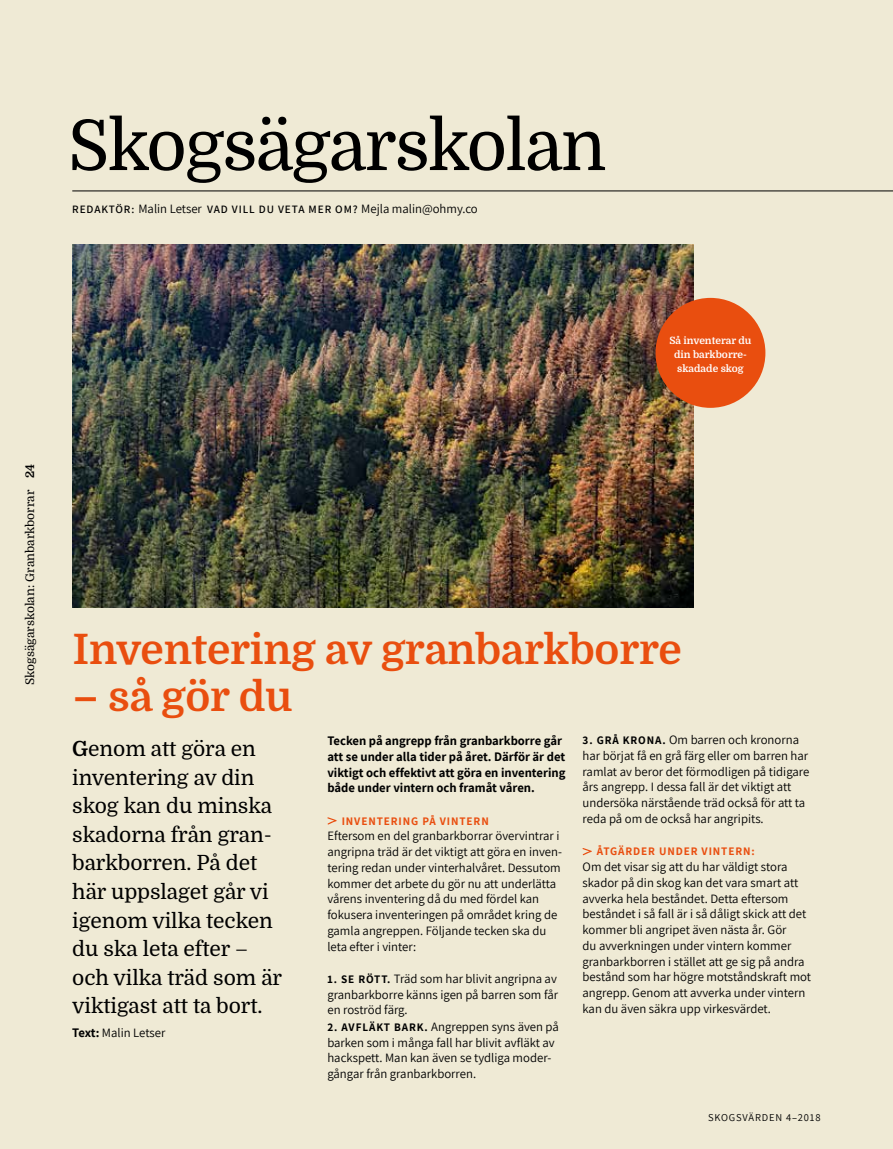
<style>
.page{position:relative;width:893px;height:1149px;background:#fff}
.page>*{position:absolute;margin:0;border:0;box-sizing:border-box;transform-origin:0 0}
.t1{font:69.75px "Domine";letter-spacing:-.025em;color:#000}
.t2{font:700 42px "Domine";letter-spacing:-.005em;color:#e94e0f}
.t3{font:21px/28.5px "Domine";letter-spacing:-.005em;color:#000}
.t4{font:12.75px/15.8px "Assistant";color:#000}
.t5{font:700 12.75px/15.8px "Assistant";color:#000}
.t6{font:12px "Domine";color:#000}
.t7{font:700 11.25px "Assistant";letter-spacing:.08em;color:#e94e0f}
.t8{font:10.5px "Assistant";letter-spacing:.08em;color:#000}
.t9{font:700 10.2px/14px "Domine";color:#fff;text-align:center}
.s1{font-weight:600;font-size:11.25px}
.s2{font-weight:700}
.s3{font-weight:700;font-size:11.25px}
</style>
<div class="page">
<div style="left:0;top:0;width:893px;height:1148px;background:#efead5"></div>
<hr style="left:72px;top:190px;width:821px;height:1px;background:#000">
<svg style="left:582px;top:848px;width:10px;height:7px"></svg>
<img style="left:72px;top:245px;width:621px;height:362px">
<div style="left:655px;top:298px;width:110px;height:110px;background:#e94e0f;border-radius:50%"></div>
<svg style="left:327px;top:817px;width:10px;height:7px"></svg>
<h1 class="t1" style="left:68px;top:107px;width:540px">Skogsägarskolan</h1>
<p class="t4" style="left:72px;top:200px;width:407px"><span class="s1">REDAKTÖR:</span> Malin Letser <span class="s1">VAD VILL DU VETA MER OM?</span> Mejla malin@ohmy.co</p>
<p class="t9" style="left:669px;top:333px;width:84px">Så inventerar du din barkborre&shy;skadade skog</p>
<p class="t6" style="left:23px;top:685px;width:223px;rotate:-90deg">Skogsägarskolan: Granbarkborrar <span class="s2">24</span></p>
<h2 class="t2" style="left:73px;top:626px;width:611px">Inventering av granbarkborre</h2>
<h2 class="t2" style="left:73px;top:672px;width:221px">– så gör du</h2>
<p class="t5" style="left:327px;top:732px;width:240px">Tecken på angrepp från granbarkborre går att se under alla tider på året. Därför är det viktigt och effektivt att göra en inventering både under vintern och framåt våren.</p>
<p class="t7" style="left:342px;top:812px;width:149px">INVENTERING PÅ VINTERN</p>
<p class="t4" style="left:327px;top:827px;width:236px">Eftersom en del granbarkborrar övervintrar i angripna träd är det viktigt att göra en inven&shy;tering redan under vinterhalvåret. Dessutom kommer det arbete du gör nu att underlätta vårens inventering då du med fördel kan fokusera inventeringen på området kring de gamla angreppen. Följande tecken ska du leta efter i vinter:</p>
<p class="t4" style="left:327px;top:969px;width:232px;text-align:justify"><span class="s3">1. SE RÖTT.</span> Träd som har blivit angripna av granbarkborre känns igen på barren som får en roströd färg.</p>
<p class="t4" style="left:327px;top:1017px;width:233px"><span class="s3">2. AVFLÄKT BARK.</span> Angreppen syns även på barken som i många fall har blivit avfläkt av hackspett. Man kan även se tydliga moder&shy;gångar från granbarkborren.</p>
<p class="t4" style="left:583px;top:731px;width:228px"><span class="s3">3. GRÅ KRONA.</span> Om barren och kronorna har börjat få en grå färg eller om barren har ramlat av beror det förmodligen på tidigare års angrepp. I dessa fall är det viktigt att undersöka närstående träd också för att ta reda på om de också har angripits.</p>
<p class="t7" style="left:597px;top:843px;width:159px">ÅTGÄRDER UNDER VINTERN:</p>
<p class="t4" style="left:583px;top:858px;width:230px">Om det visar sig att du har väldigt stora skador på din skog kan det vara smart att avverka hela beståndet. Detta eftersom beståndet i så fall är i så dåligt skick att det kommer bli angripet även nästa år. Gör<br>du avverkningen under vintern kommer granbarkborren i stället att ge sig på andra bestånd som har högre motståndskraft mot angrepp. Genom att avverka under vintern kan du även säkra upp virkesvärdet.</p>
<h3 class="t3" style="left:72px;top:735px;width:211px"><span class="s2">G</span>enom att göra en inventering av din skog kan du minska skadorna från gran&shy;barkborren. På det här uppslaget går vi igenom vilka tecken du ska leta efter – och vilka träd som är viktigast att ta bort.</h3>
<p class="t4" style="left:72px;top:1024px;width:95px"><span class="s2">Text:</span> Malin Letser</p>
<p class="t8" style="left:708px;top:1109px;width:114px">SKOGSVÄRDEN 4–2018</p>
</div>
